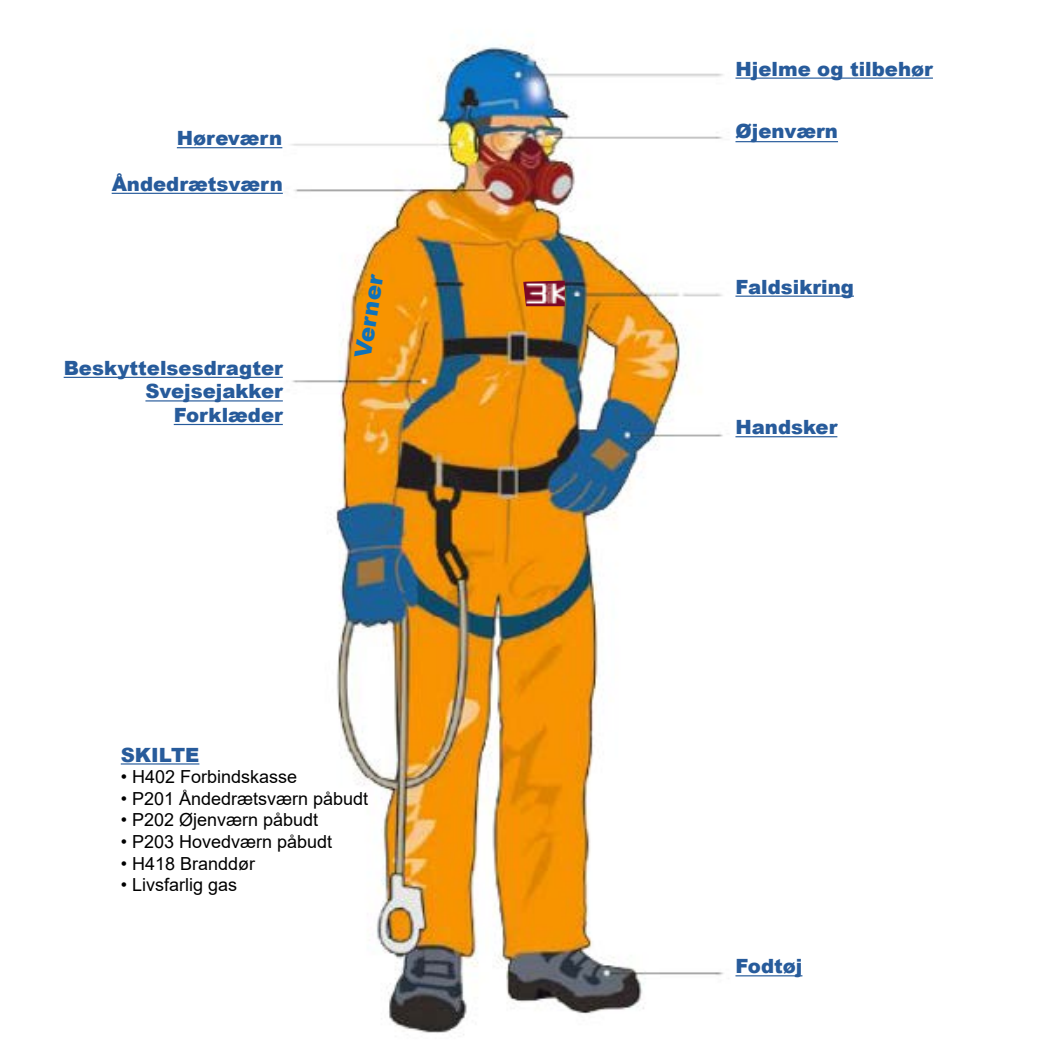
<style>
.page{position:relative;width:1042px;height:1042px;background:#fff}
.page>*{position:absolute;margin:0;border:0;box-sizing:border-box;transform-origin:0 0}
.t1{font:900 22.93px "Arial";color:#1072b9}
.t2{font:900 19.6px/23.6px "Arial";color:#275b9b;text-align:right}
.t3{font:18.03px "Arial";color:#000}
</style>
<div class="page">
<img style="left:291px;top:41px;width:433px;height:994px">
<hr style="left:735px;top:141px;width:103px;height:1px;background:#275b9b">
<hr style="left:735px;top:78px;width:198px;height:1px;background:#275b9b">
<hr style="left:177px;top:147px;width:105px;height:1px;background:#275b9b">
<hr style="left:112px;top:193px;width:171px;height:1px;background:#275b9b">
<hr style="left:735px;top:296px;width:119px;height:1px;background:#275b9b">
<hr style="left:735px;top:436px;width:102px;height:1px;background:#275b9b">
<hr style="left:64px;top:377px;width:219px;height:1px;background:#275b9b">
<hr style="left:145px;top:400px;width:138px;height:1px;background:#275b9b">
<hr style="left:174px;top:424px;width:109px;height:1px;background:#275b9b">
<hr style="left:121px;top:763px;width:78px;height:1px;background:#275b9b">
<hr style="left:735px;top:975px;width:67px;height:1px;background:#275b9b">
<img style="left:523px;top:281px;width:42px;height:25px">
<p class="t2" style="left:177px;top:126px;width:107px">Høreværn</p>
<p class="t2" style="left:112px;top:171px;width:173px">Åndedrætsværn</p>
<p class="t2" style="left:64px;top:355px;width:221px">Beskyttelsesdragter<br>Svejsejakker<br>Forklæder</p>
<p class="t1" style="left:346px;top:355px;width:85px;rotate:-81deg">Verner</p>
<p class="t2" style="left:121px;top:742px;width:80px">SKILTE</p>
<p class="t3" style="left:121px;top:764px;width:178px">• H402 Forbindskasse</p>
<p class="t3" style="left:121px;top:786px;width:249px">• P201 Åndedrætsværn påbudt</p>
<p class="t3" style="left:121px;top:807px;width:199px">• P202 Øjenværn påbudt</p>
<p class="t3" style="left:121px;top:829px;width:213px">• P203 Hovedværn påbudt</p>
<p class="t3" style="left:121px;top:851px;width:136px">• H418 Branddør</p>
<p class="t3" style="left:121px;top:872px;width:118px">• Livsfarlig gas</p>
<p class="t2" style="left:735px;top:56px;width:199px">Hjelme og tilbehør</p>
<p class="t2" style="left:735px;top:119px;width:104px">Øjenværn</p>
<p class="t2" style="left:735px;top:274px;width:120px">Faldsikring</p>
<p class="t2" style="left:735px;top:415px;width:103px">Handsker</p>
<p class="t2" style="left:735px;top:954px;width:68px">Fodtøj</p>
</div>
